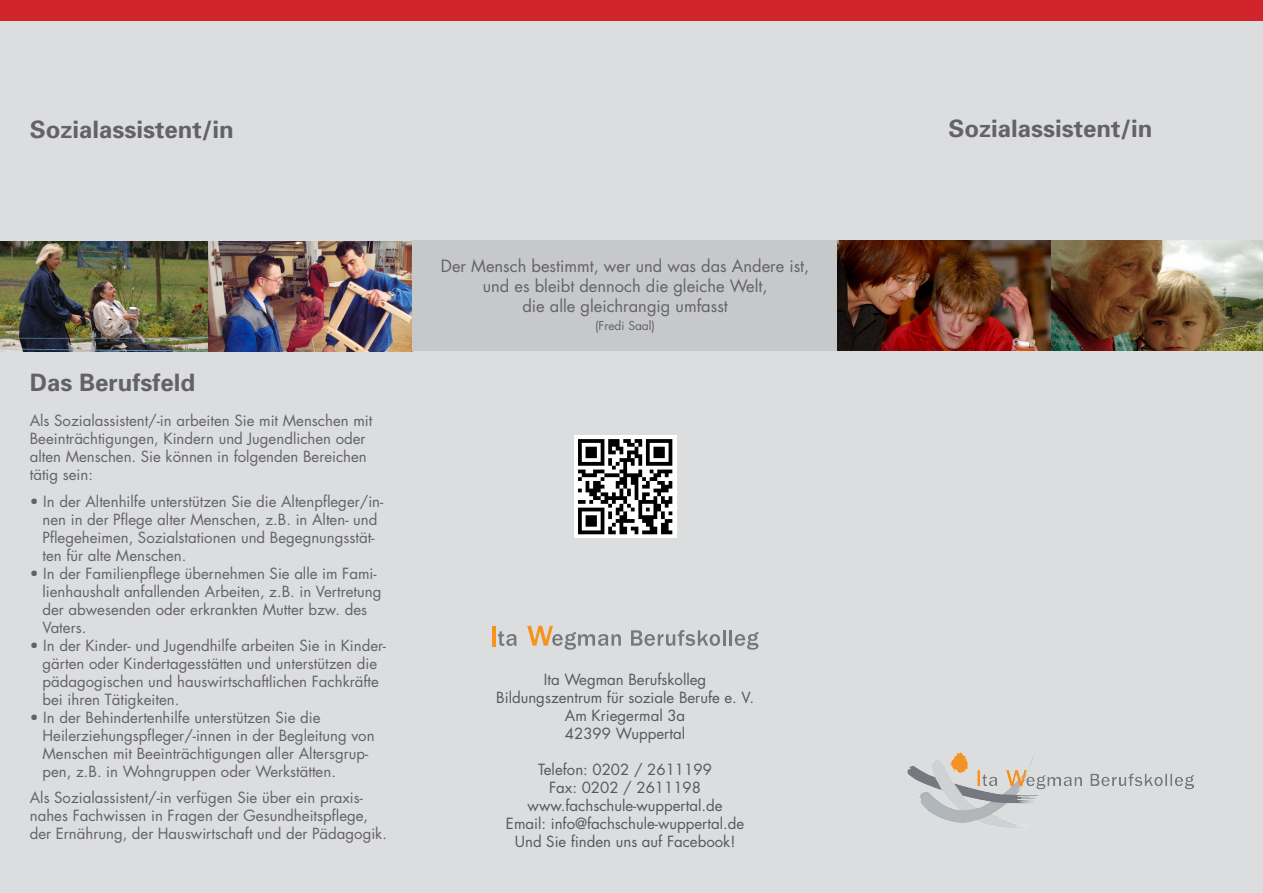
<style>
.page{position:relative;width:1263px;height:893px;background:#dcdddf}
.page>*{position:absolute;margin:0;border:0;box-sizing:border-box;transform-origin:0 0}
.t1{font:700 24px "Univers";color:#636366}
.t2{font:16.5px/19.8px "Futura";color:#636366;text-align:center}
.t3{font:15px/18px "Futura";color:#636366}
.t4{font:15px/18px "Futura";color:#57585a;text-align:center}
.t5{font:12px "Futura";color:#636366}
</style>
<div class="page">
<div style="left:0;top:0;width:1263px;height:21px;background:#d1232a"></div>
<img style="left:0;top:241px;width:412px;height:110px">
<div style="left:412px;top:241px;width:426px;height:110px;background:#c7c8ca"></div>
<img style="left:838px;top:241px;width:425px;height:110px">
<hr style="left:492px;top:626px;width:4px;height:20px;background:#f7931d">
<svg style="left:498px;top:631px;width:19px;height:15px"></svg>
<svg style="left:631px;top:630px;width:89px;height:16px"></svg>
<hr style="left:723px;top:630px;width:3px;height:16px;background:#76787b">
<hr style="left:729px;top:630px;width:3px;height:16px;background:#76787b">
<svg style="left:735px;top:632px;width:23px;height:18px"></svg>
<svg style="left:527px;top:626px;width:94px;height:24px"></svg>
<img style="left:574px;top:436px;width:102px;height:102px">
<img style="left:907px;top:753px;width:286px;height:75px">
<h1 class="t1" style="left:30px;top:115px;width:206px">Sozialassistent/in</h1>
<h1 class="t1" style="left:948px;top:114px;width:206px">Sozialassistent/in</h1>
<h1 class="t1" style="left:30px;top:368px;width:167px">Das Berufsfeld</h1>
<p class="t3" style="left:30px;top:411px;width:344px">Als Sozialassistent/-in arbeiten Sie mit Menschen mit Beeinträchtigungen, Kindern und Jugendlichen oder alten Menschen. Sie können in folgenden Bereichen tätig sein:</p>
<p class="t3" style="left:43px;top:492px;width:342px;text-indent:-13px">• In der Altenhilfe unterstützen Sie die Altenpfleger/in&shy;nen in der Pflege alter Menschen, z.B. in Alten- und Pflegeheimen, Sozialstationen und Begegnungsstät&shy;ten für alte Menschen.</p>
<p class="t3" style="left:43px;top:564px;width:340px;text-indent:-13px">• In der Familienpflege übernehmen Sie alle im Fami&shy;lienhaushalt anfallenden Arbeiten, z.B. in Vertretung der abwesenden oder erkrankten Mutter bzw. des Vaters.</p>
<p class="t3" style="left:43px;top:636px;width:345px;text-indent:-13px">• In der Kinder- und Jugendhilfe arbeiten Sie in Kinder&shy;gärten oder Kindertagesstätten und unterstützen die pädagogischen und hauswirtschaftlichen Fachkräfte bei ihren Tätigkeiten.</p>
<p class="t3" style="left:43px;top:708px;width:334px;text-indent:-13px">• In der Behindertenhilfe unterstützen Sie die Heilerziehungspfleger/-innen in der Begleitung von Menschen mit Beeinträchtigungen aller Altersgrup&shy;pen, z.B. in Wohngruppen oder Werkstätten.</p>
<p class="t3" style="left:30px;top:788px;width:359px">Als Sozialassistent/-in verfügen Sie über ein praxis&shy;nahes Fachwissen in Fragen der Gesundheitspflege, der Ernährung, der Hauswirtschaft und der Pädagogik.</p>
<p class="t2" style="left:441px;top:256px;width:370px">Der Mensch bestimmt, wer und was das Andere ist, und es bleibt dennoch die gleiche Welt,<br>die alle gleichrangig umfasst</p>
<p class="t5" style="left:595px;top:317px;width:61px">(Fredi Saal)</p>
<p class="t4" style="left:496px;top:670px;width:259px">Ita Wegman Berufskolleg<br>Bildungszentrum für soziale Berufe e. V.<br>Am Kriegermal 3a<br>42399 Wuppertal</p>
<p class="t4" style="left:506px;top:760px;width:240px">Telefon: 0202 / 2611199<br>Fax: 0202 / 2611198 www.fachschule-wuppertal.de<br>Email: info@fachschule-wuppertal.de<br>Und Sie finden uns auf Facebook!</p>
</div>
